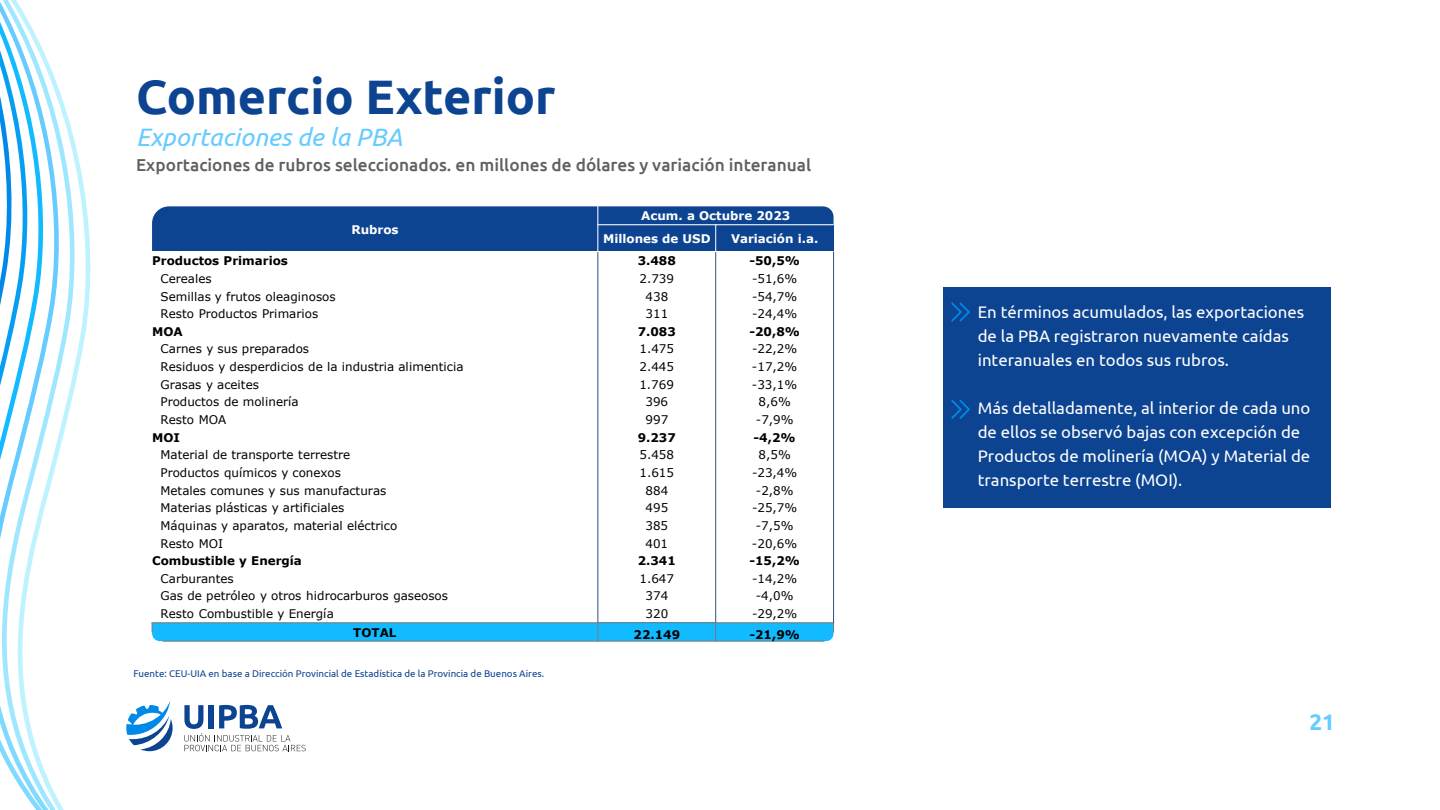
<style>
.page{position:relative;width:1440px;height:810px;background:#fff}
.page>*{position:absolute;margin:0;border:0;box-sizing:border-box;transform-origin:0 0}
.t1{font:700 48.45px "Ubuntu";color:#0d4492}
.t2{font:italic 25.2px "Ubuntu";color:#66cbff}
.t3{font:700 22.5px "Ubuntu";color:#66cbff}
.t4{font:500 17.25px "Ubuntu";color:#606060}
.t5{font:16.73px/23.9px "Ubuntu";color:#fff}
.t6{font:11.93px "Verdana";color:#000}
.t7{font:700 11.93px "Verdana";color:#000}
.t8{font:700 11.93px/22.6px "Verdana";color:#fff}
.t9{font:9.75px "Ubuntu";color:#0d4492}
</style>
<div class="page">
<svg style="left:0;top:0;width:152px;height:696px"></svg>
<div style="left:943px;top:287px;width:387px;height:221px;background:#0d4492"></div>
<svg style="left:0;top:696px;width:306px;height:114px"></svg>
<svg style="left:951px;top:303px;width:19px;height:19px"></svg>
<svg style="left:951px;top:400px;width:19px;height:19px"></svg>
<div style="left:598px;top:623px;width:118px;height:18px;background:#12bbff"></div>
<hr style="left:597px;top:252px;width:1px;height:371px;background:#2c5378">
<div style="left:152px;top:206px;width:682px;height:45px;background:#0d4492"></div>
<hr style="left:715px;top:252px;width:1px;height:371px;background:#2c5378">
<hr style="left:597px;top:224px;width:237px;height:1px;background:#fff">
<hr style="left:151px;top:622px;width:683px;height:1px;background:#77787b">
<svg style="left:152px;top:623px;width:446px;height:19px;background:#16b8fa"></svg>
<hr style="left:833px;top:252px;width:1px;height:371px;background:#2c5378">
<svg style="left:715px;top:623px;width:119px;height:19px;background:#19b8f8"></svg>
<hr style="left:162px;top:641px;width:662px;height:1px;background:#77787b">
<h1 class="t1" style="left:136px;top:67px;width:421px">Comercio Exterior</h1>
<h2 class="t2" style="left:136px;top:122px;width:268px">Exportaciones de la PBA</h2>
<h3 class="t4" style="left:136px;top:154px;width:677px">Exportaciones de rubros seleccionados. en millones de dólares y variación interanual</h3>
<p class="t8" style="left:351px;top:218px;width:49px">Rubros</p>
<p class="t8" style="left:603px;top:204px;width:189px;text-indent:38px">Acum. a Octubre 2023<br>Millones de USD</p>
<p class="t8" style="left:731px;top:227px;width:89px">Variación i.a.</p>
<p class="t7" style="left:152px;top:252px;width:137px">Productos Primarios</p>
<p class="t7" style="left:638px;top:252px;width:40px">3.488</p>
<p class="t7" style="left:749px;top:252px;width:52px">-50,5%</p>
<p class="t6" style="left:161px;top:270px;width:53px">Cereales</p>
<p class="t6" style="left:639px;top:270px;width:36px">2.739</p>
<p class="t6" style="left:752px;top:270px;width:47px">-51,6%</p>
<p class="t6" style="left:161px;top:288px;width:177px">Semillas y frutos oleaginosos</p>
<p class="t6" style="left:645px;top:288px;width:24px">438</p>
<p class="t6" style="left:752px;top:288px;width:47px">-54,7%</p>
<p class="t6" style="left:161px;top:306px;width:159px">Resto Productos Primarios</p>
<p class="t6" style="left:646px;top:306px;width:24px">311</p>
<p class="t6" style="left:752px;top:306px;width:47px">-24,4%</p>
<p class="t7" style="left:152px;top:323px;width:32px">MOA</p>
<p class="t7" style="left:638px;top:323px;width:40px">7.083</p>
<p class="t7" style="left:749px;top:323px;width:52px">-20,8%</p>
<p class="t6" style="left:161px;top:341px;width:150px">Carnes y sus preparados</p>
<p class="t6" style="left:639px;top:341px;width:36px">1.475</p>
<p class="t6" style="left:752px;top:341px;width:47px">-22,2%</p>
<p class="t6" style="left:161px;top:359px;width:305px">Residuos y desperdicios de la industria alimenticia</p>
<p class="t6" style="left:639px;top:359px;width:36px">2.445</p>
<p class="t6" style="left:752px;top:359px;width:47px">-17,2%</p>
<p class="t6" style="left:161px;top:376px;width:100px">Grasas y aceites</p>
<p class="t6" style="left:639px;top:376px;width:36px">1.769</p>
<p class="t6" style="left:752px;top:376px;width:47px">-33,1%</p>
<p class="t6" style="left:161px;top:394px;width:140px">Productos de molinería</p>
<p class="t6" style="left:645px;top:394px;width:24px">396</p>
<p class="t6" style="left:759px;top:394px;width:34px">8,6%</p>
<p class="t6" style="left:161px;top:411px;width:67px">Resto MOA</p>
<p class="t6" style="left:645px;top:411px;width:24px">997</p>
<p class="t6" style="left:756px;top:411px;width:39px">-7,9%</p>
<p class="t7" style="left:152px;top:429px;width:29px">MOI</p>
<p class="t7" style="left:638px;top:429px;width:40px">9.237</p>
<p class="t7" style="left:754px;top:429px;width:44px">-4,2%</p>
<p class="t6" style="left:161px;top:447px;width:191px">Material de transporte terrestre</p>
<p class="t6" style="left:639px;top:447px;width:36px">5.458</p>
<p class="t6" style="left:759px;top:447px;width:34px">8,5%</p>
<p class="t6" style="left:161px;top:464px;width:182px">Productos químicos y conexos</p>
<p class="t6" style="left:639px;top:464px;width:36px">1.615</p>
<p class="t6" style="left:752px;top:464px;width:47px">-23,4%</p>
<p class="t6" style="left:161px;top:482px;width:227px">Metales comunes y sus manufacturas</p>
<p class="t6" style="left:645px;top:482px;width:24px">884</p>
<p class="t6" style="left:756px;top:482px;width:39px">-2,8%</p>
<p class="t6" style="left:161px;top:500px;width:185px">Materias plásticas y artificiales</p>
<p class="t6" style="left:645px;top:500px;width:24px">495</p>
<p class="t6" style="left:752px;top:500px;width:47px">-25,7%</p>
<p class="t6" style="left:161px;top:517px;width:238px">Máquinas y aparatos, material eléctrico</p>
<p class="t6" style="left:645px;top:517px;width:24px">385</p>
<p class="t6" style="left:756px;top:517px;width:39px">-7,5%</p>
<p class="t6" style="left:161px;top:535px;width:64px">Resto MOI</p>
<p class="t6" style="left:645px;top:535px;width:24px">401</p>
<p class="t6" style="left:752px;top:535px;width:47px">-20,6%</p>
<p class="t7" style="left:152px;top:552px;width:151px">Combustible y Energía</p>
<p class="t7" style="left:638px;top:552px;width:40px">2.341</p>
<p class="t7" style="left:749px;top:552px;width:52px">-15,2%</p>
<p class="t6" style="left:161px;top:570px;width:75px">Carburantes</p>
<p class="t6" style="left:639px;top:570px;width:36px">1.647</p>
<p class="t6" style="left:752px;top:570px;width:47px">-14,2%</p>
<p class="t6" style="left:161px;top:588px;width:289px">Gas de petróleo y otros hidrocarburos gaseosos</p>
<p class="t6" style="left:645px;top:588px;width:24px">374</p>
<p class="t6" style="left:756px;top:588px;width:39px">-4,0%</p>
<p class="t6" style="left:161px;top:606px;width:175px">Resto Combustible y Energía</p>
<p class="t6" style="left:645px;top:606px;width:24px">320</p>
<p class="t6" style="left:752px;top:606px;width:47px">-29,2%</p>
<p class="t7" style="left:353px;top:624px;width:45px">TOTAL</p>
<p class="t7" style="left:634px;top:626px;width:48px">22.149</p>
<p class="t7" style="left:749px;top:626px;width:52px">-21,9%</p>
<p class="t9" style="left:133px;top:667px;width:412px">Fuente: CEU-UIA en base a Dirección Provincial de Estadística de la Provincia de Buenos Aires.</p>
<h3 class="t5" style="left:978px;top:300px;width:328px">En términos acumulados, las exportaciones de la PBA registraron nuevamente caídas interanuales en todos sus rubros.</h3>
<h3 class="t5" style="left:978px;top:396px;width:334px">Más detalladamente, al interior de cada uno de ellos se observó bajas con excepción de Productos de molinería (MOA) y Material de transporte terrestre (MOI).</h3>
<h3 class="t3" style="left:1309px;top:709px;width:27px">21</h3>
</div>
